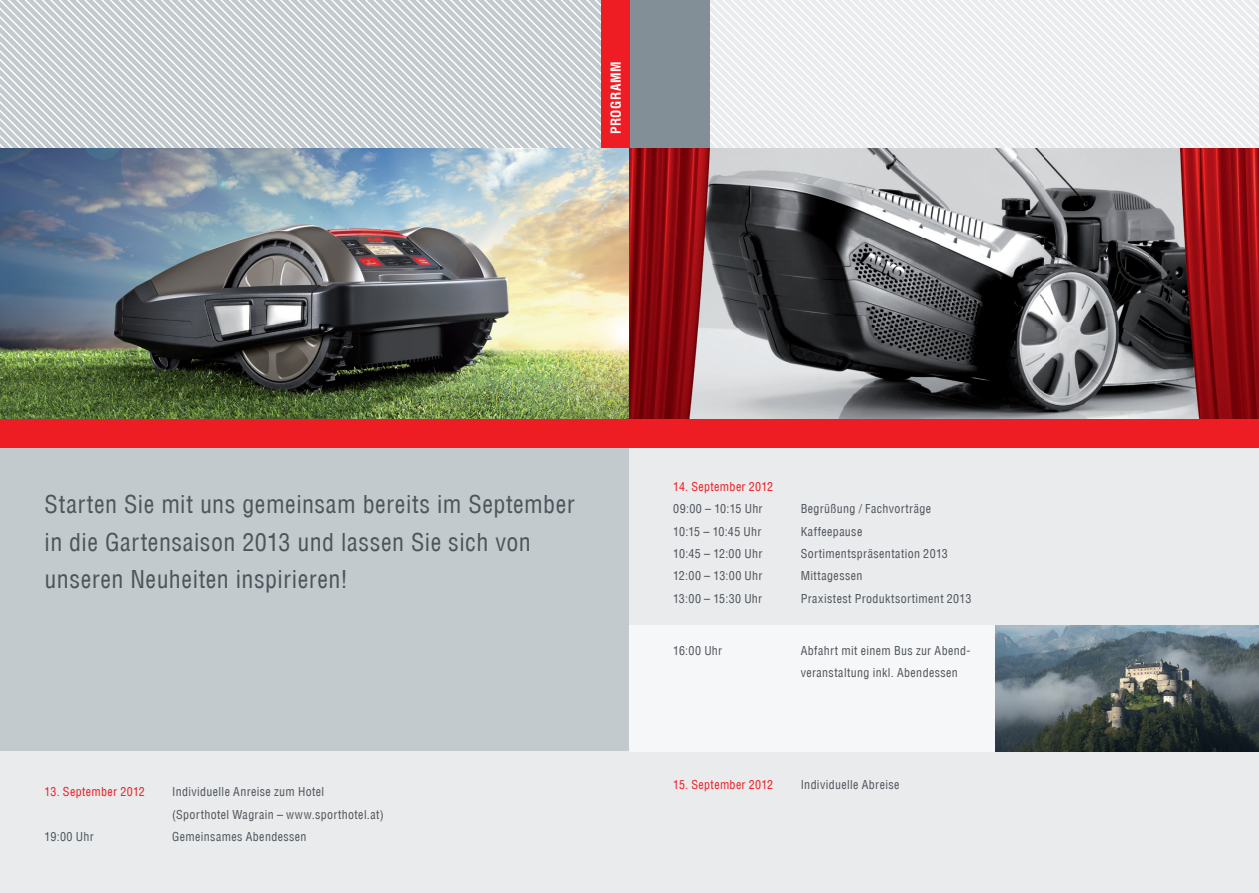
<style>
.page{position:relative;width:1259px;height:893px;background:#fff}
.page>*{position:absolute;margin:0;border:0;box-sizing:border-box;transform-origin:0 0}
.t1{font:condensed 24px/37.2px "Helvetica Com";letter-spacing:.02em;color:#4d545a}
.t2{font:700 condensed 13.5px "Helvetica Com";letter-spacing:.04em;color:#fff}
.t3{font:condensed 12px/22.4px "Helvetica Com";letter-spacing:.03em;color:#4d545a}
.t4{font:condensed 12px "Helvetica Com";letter-spacing:.03em;color:#ee1d23}
.t5{font:condensed 12px "Helvetica Com";letter-spacing:.005em;color:#4d545a}
</style>
<div class="page">
<div style="left:0;top:441px;width:629px;height:452px;background:#c3cace"></div>
<svg style="left:0;top:0;width:424px;height:149px;fill:#c3cace"></svg>
<svg style="left:424px;top:0;width:835px;height:149px;fill:#e9ebed"></svg>
<div style="left:629px;top:446px;width:630px;height:447px;background:#e9ebed"></div>
<div style="left:0;top:419px;width:1259px;height:29px;background:#ee1d23"></div>
<div style="left:629px;top:0;width:80px;height:149px;background:#828f96"></div>
<div style="left:601px;top:0;width:28px;height:149px;background:#ee1d23"></div>
<div style="left:629px;top:625px;width:630px;height:127px;background:#f6f7f8"></div>
<div style="left:0;top:752px;width:629px;height:141px;background:#e9ebed"></div>
<img style="left:995px;top:625px;width:264px;height:127px">
<img style="left:0;top:149px;width:1259px;height:270px">
<p class="t2" style="left:607px;top:134px;width:75px;rotate:-90deg">PROGRAMM</p>
<h1 class="t1" style="left:45px;top:486px;width:531px">Starten Sie mit uns gemeinsam bereits im September in die Gartensaison 2013 und lassen Sie sich von unseren Neuheiten inspirieren!</h1>
<p class="t4" style="left:45px;top:784px;width:102px">13. September 2012</p>
<p class="t3" style="left:172px;top:781px;width:213px">Individuelle Anreise zum Hotel (Sporthotel Wagrain – www.sporthotel.at)</p>
<p class="t3" style="left:45px;top:825px;width:51px">19:00 Uhr</p>
<p class="t3" style="left:172px;top:825px;width:136px">Gemeinsames Abendessen</p>
<p class="t4" style="left:673px;top:479px;width:102px">14. September 2012</p>
<p class="t3" style="left:673px;top:498px;width:91px">09:00 – 10:15 Uhr</p>
<p class="t3" style="left:801px;top:498px;width:132px">Begrüßung / Fachvorträge</p>
<p class="t5" style="left:673px;top:524px;width:90px">10:15 – 10:45 Uhr</p>
<p class="t3" style="left:800px;top:520px;width:63px">Kaffeepause</p>
<p class="t3" style="left:673px;top:542px;width:91px">10:45 – 12:00 Uhr</p>
<p class="t3" style="left:801px;top:542px;width:148px">Sortimentspräsentation 2013</p>
<p class="t3" style="left:673px;top:565px;width:91px">12:00 – 13:00 Uhr</p>
<p class="t3" style="left:801px;top:565px;width:63px">Mittagessen</p>
<p class="t3" style="left:673px;top:587px;width:91px">13:00 – 15:30 Uhr</p>
<p class="t3" style="left:800px;top:587px;width:172px">Praxistest Produktsortiment 2013</p>
<p class="t3" style="left:673px;top:639px;width:51px">16:00 Uhr</p>
<p class="t3" style="left:801px;top:639px;width:171px">Abfahrt mit einem Bus zur Abend&shy;veranstaltung inkl. Abendessen</p>
<p class="t4" style="left:673px;top:777px;width:102px">15. September 2012</p>
<p class="t3" style="left:801px;top:773px;width:100px">Individuelle Abreise</p>
</div>
